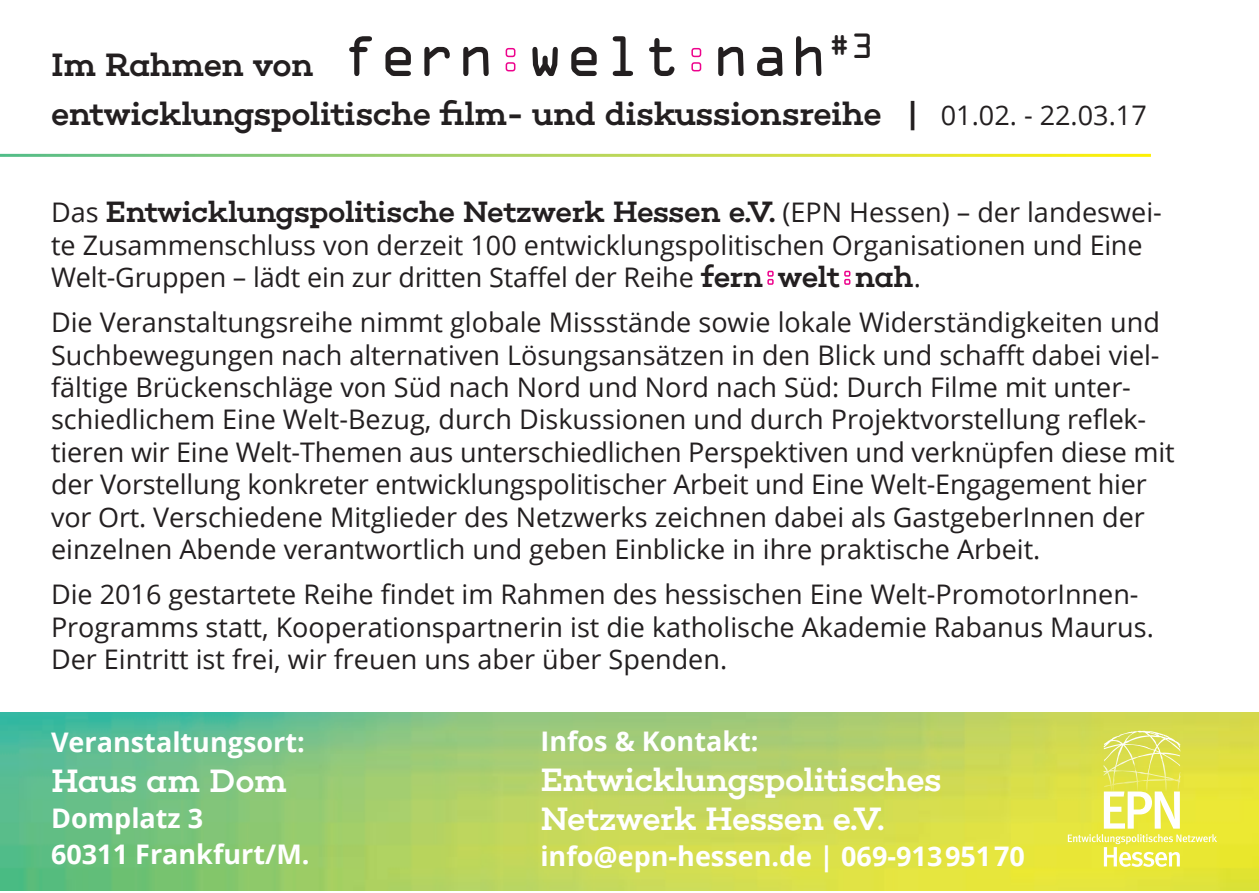
<style>
.page{position:relative;width:1259px;height:893px;background:#fff}
.page>*{position:absolute;margin:0;border:0;box-sizing:border-box;transform-origin:0 0}
.t1{font:500 33px/48.9px "Choplin";letter-spacing:-.02em;color:#231f20}
.t2{font:500 33px/39.6px "Choplin";letter-spacing:-.02em;color:#fff}
.t3{font:500 30px "Choplin";letter-spacing:-.02em;color:#231f20}
.t4{font:27px/32.4px "Open Sans";color:#231f20}
.t5{font:700 27px/36px "Open Sans";color:#fff}
.s1{font-family:"OCRA Std";font-weight:400;font-size:54px}
.s2{font-family:"Open Sans";font-weight:400;font-size:27px}
.s3{font-family:"Choplin";font-weight:500;font-size:30px}
</style>
<div class="page">
<img style="left:0;top:712px;width:1259px;height:179px">
<svg style="left:505px;top:47px;width:11px;height:25px"></svg>
<svg style="left:691px;top:47px;width:11px;height:25px"></svg>
<svg style="left:767px;top:270px;width:7px;height:15px"></svg>
<svg style="left:844px;top:270px;width:7px;height:15px"></svg>
<svg style="left:1067px;top:731px;width:150px;height:136px"></svg>
<p class="t1" style="left:51px;top:41px;width:1097px">Im Rahmen von <span class="s1">fern welt nah</span><sup>#3 </sup>entwicklungspolitische film- und diskussionsreihe | <span class="s2">01.02. - 22.03.17</span></p>
<p class="t3" style="left:51px;top:195px;width:1112px"><span class="s2">Das</span> Entwicklungspolitische Netzwerk Hessen e.V. <span class="s2">(EPN Hessen) – der landeswei-</span></p>
<p class="t4" style="left:51px;top:228px;width:1093px">te Zusammenschluss von derzeit 100 entwicklungspolitischen Organisationen und Eine<br>Welt-Gruppen – lädt ein zur dritten Staffel der Reihe <span class="s3">fern welt nah</span>.</p>
<p class="t4" style="left:51px;top:306px;width:1125px">Die Veranstaltungsreihe nimmt globale Missstände sowie lokale Widerständigkeiten und Suchbewegungen nach alternativen Lösungsansätzen in den Blick und schafft dabei viel&shy;fältige Brückenschläge von Süd nach Nord und Nord nach Süd: Durch Filme mit unter&shy;schiedlichem Eine Welt-Bezug, durch Diskussionen und durch Projektvorstellung reflek&shy;tieren wir Eine Welt-Themen aus unterschiedlichen Perspektiven und verknüpfen diese mit der Vorstellung konkreter entwicklungspolitischer Arbeit und Eine Welt-Engagement hier vor Ort. Verschiedene Mitglieder des Netzwerks zeichnen dabei als GastgeberInnen der einzelnen Abende verantwortlich und geben Einblicke in ihre praktische Arbeit.</p>
<p class="t4" style="left:51px;top:577px;width:1104px">Die 2016 gestartete Reihe findet im Rahmen des hessischen Eine Welt-PromotorInnen-<br>Programms statt, Kooperationspartnerin ist die katholische Akademie Rabanus Maurus.<br>Der Eintritt ist frei, wir freuen uns aber über Spenden.</p>
<p class="t5" style="left:51px;top:723px;width:255px">Veranstaltungsort:</p>
<p class="t2" style="left:51px;top:761px;width:237px">Haus am Dom</p>
<p class="t5" style="left:51px;top:799px;width:260px">Domplatz 3<br>60311 Frankfurt/M.</p>
<p class="t5" style="left:540px;top:723px;width:220px">Infos &amp; Kontakt:</p>
<p class="t2" style="left:540px;top:760px;width:403px">Entwicklungspolitisches<br>Netzwerk Hessen e.V.</p>
<p class="t5" style="left:540px;top:838px;width:486px">info@epn-hessen.de | 069-91395170</p>
</div>
